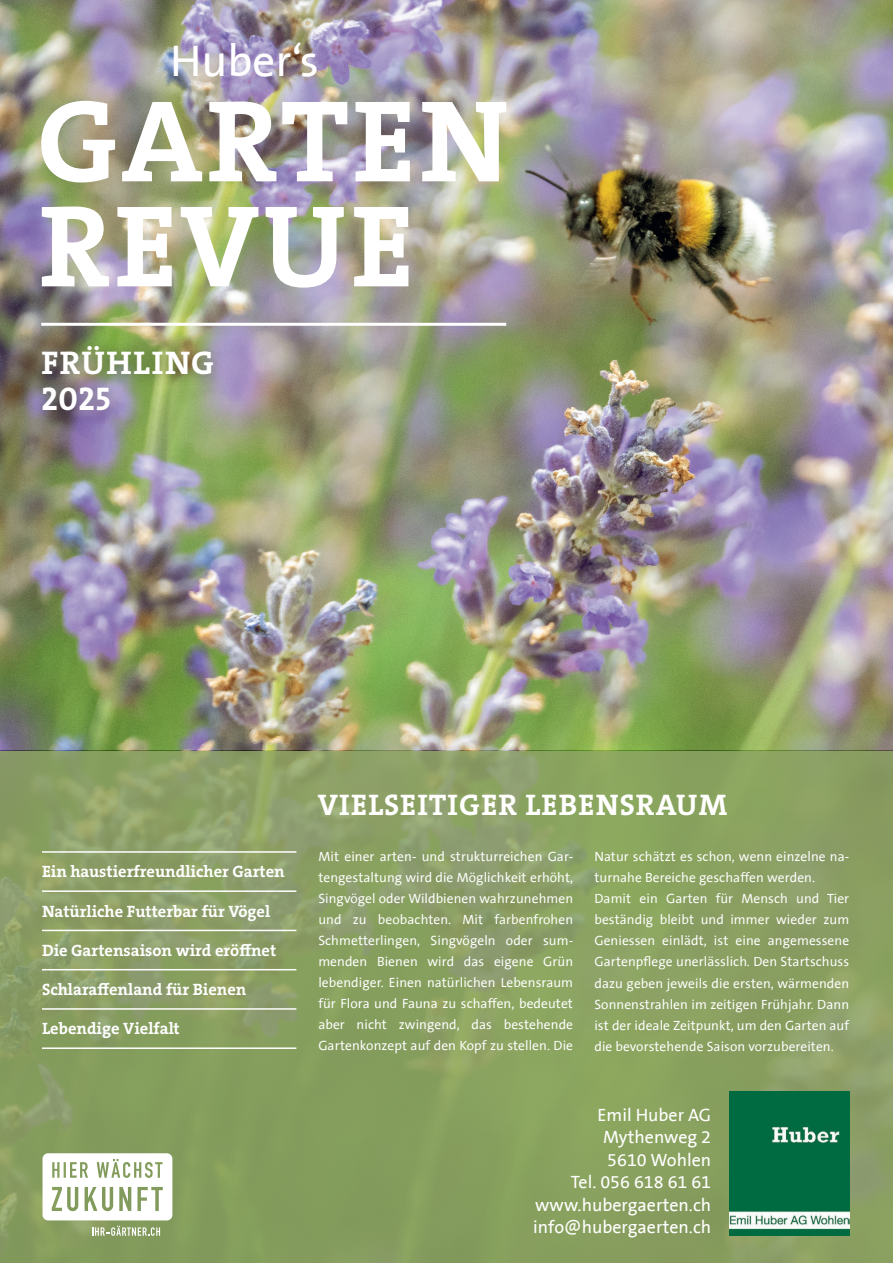
<style>
.page{position:relative;width:893px;height:1263px;background:#fff}
.page>*{position:absolute;margin:0;border:0;box-sizing:border-box;transform-origin:0 0}
.t1{font:45px "MCH The Sans";color:#fff}
.t2{font:33px/36px "The Serif HP7 Bld";letter-spacing:.035em;color:#fff}
.t3{font:30px "The Serif HP7 Bld";letter-spacing:.035em;color:#fff}
.t4{font:18px/22.5px "MCH The Sans";color:#fff;text-align:right}
.t5{font:16.5px "The Serif HP7 Bld";color:#fff}
.t6{font:13.5px/21px "The Sans Office";letter-spacing:.005em;color:#fff;text-align:justify}
</style>
<div class="page">
<img style="left:0;top:0;width:893px;height:751px">
<svg style="left:0;top:751px;width:893px;height:512px;background:#899f62"></svg>
<img style="left:42px;top:207px;width:366px;height:81px">
<img style="left:41px;top:101px;width:465px;height:81px">
<hr style="left:41px;top:323px;width:465px;height:3px;background:#fff">
<hr style="left:42px;top:851px;width:254px;height:2px;background:#fff">
<hr style="left:42px;top:890px;width:254px;height:2px;background:#fff">
<hr style="left:42px;top:930px;width:254px;height:1px;background:#fff">
<hr style="left:42px;top:969px;width:254px;height:1px;background:#fff">
<hr style="left:42px;top:1008px;width:254px;height:2px;background:#fff">
<hr style="left:42px;top:1047px;width:254px;height:2px;background:#fff">
<div style="left:30px;top:332px;width:196px;height:92px;background:#231f20;opacity:.5"></div>
<svg style="left:92px;top:1226px;width:68px;height:10px"></svg>
<svg style="left:43px;top:1153px;width:129px;height:67px"></svg>
<img style="left:729px;top:1091px;width:121px;height:144px">
<h1 class="t1" style="left:170px;top:38px;width:150px">Huber‘s</h1>
<h2 class="t2" style="left:41px;top:345px;width:174px">FRÜHLING<br>2025</h2>
<p class="t5" style="left:42px;top:861px;width:244px">Ein haustierfreundlicher Garten</p>
<p class="t5" style="left:42px;top:900px;width:230px">Natürliche Futterbar für Vögel</p>
<p class="t5" style="left:42px;top:939px;width:236px">Die Gartensaison wird eröffnet</p>
<p class="t5" style="left:42px;top:978px;width:206px">Schlaraffenland für Bienen</p>
<p class="t5" style="left:42px;top:1018px;width:139px">Lebendige Vielfalt</p>
<h3 class="t3" style="left:318px;top:785px;width:411px">VIELSEITIGER LEBENSRAUM</h3>
<p class="t6" style="left:318px;top:847px;width:256px">Mit einer arten- und strukturreichen Gar&shy;tengestaltung wird die Möglichkeit erhöht, Singvögel oder Wildbienen wahrzunehmen und zu beobachten. Mit farbenfrohen Schmetterlingen, Singvögeln oder sum&shy;menden Bienen wird das eigene Grün lebendiger. Einen natürlichen Lebensraum für Flora und Fauna zu schaffen, bedeutet aber nicht zwingend, das bestehende Gartenkonzept auf den Kopf zu stellen. Die</p>
<p class="t6" style="left:594px;top:847px;width:256px;text-align:left">Natur schätzt es schon, wenn einzelne na&shy;turnahe Bereiche geschaffen werden.<br>Damit ein Garten für Mensch und Tier beständig bleibt und immer wieder zum Geniessen einlädt, ist eine angemessene Gartenpflege unerlässlich. Den Startschuss dazu geben jeweils die ersten, wärmenden Sonnenstrahlen im zeitigen Frühjahr. Dann ist der ideale Zeitpunkt, um den Garten auf die bevorstehende Saison vorzubereiten.</p>
<h3 class="t4" style="left:533px;top:1104px;width:179px">Emil Huber AG<br>Mythenweg 2<br>5610 Wohlen<br>Tel. 056 618 61 61 www.hubergaerten.ch info@hubergaerten.ch</h3>
</div>
